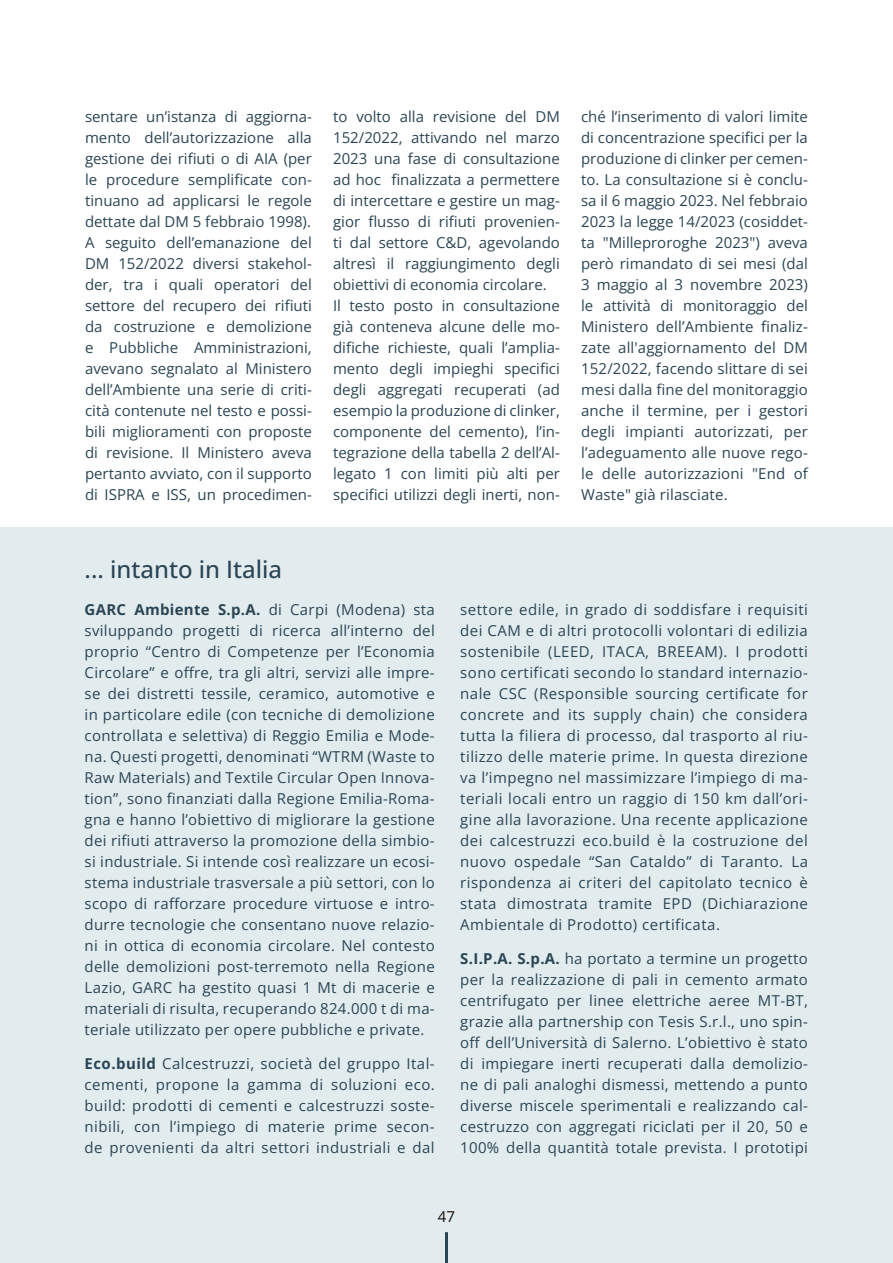
<style>
.page{position:relative;width:893px;height:1263px;background:#fff}
.page>*{position:absolute;margin:0;border:0;box-sizing:border-box;transform-origin:0 0}
.t1{font:500 24px "Open Sans";color:#2b4554}
.t2{font:15px/21px "Open Sans";color:#2b4554;text-align:justify}
.t3{font:15px "Open Sans";color:#140f06}
.s1{font-weight:700}
</style>
<div class="page">
<div style="left:0;top:527px;width:893px;height:736px;background:#e2ecef"></div>
<hr style="left:445px;top:1232px;width:3px;height:31px;background:#2b4554">
<p class="t2" style="left:85px;top:106px;width:228px">sentare un’istanza di aggiorna&shy;mento dell’autorizzazione alla gestione dei rifiuti o di AIA (per le procedure semplificate con&shy;tinuano ad applicarsi le regole dettate dal DM 5 febbraio 1998).<br>A seguito dell’emanazione del DM 152/2022 diversi stakehol&shy;der, tra i quali operatori del settore del recupero dei rifiuti da costruzione e demolizione e Pubbliche Amministrazioni, avevano segnalato al Ministero dell’Ambiente una serie di criti&shy;cità contenute nel testo e possi&shy;bili miglioramenti con proposte di revisione. Il Ministero aveva pertanto avviato, con il supporto di ISPRA e ISS, un procedimen-</p>
<p class="t2" style="left:333px;top:106px;width:228px;text-align:left">to volto alla revisione del DM<br>152/2022, attivando nel marzo<br>2023 una fase di consultazione ad hoc finalizzata a permettere di intercettare e gestire un mag&shy;gior flusso di rifiuti provenien&shy;ti dal settore C&amp;D, agevolando altresì il raggiungimento degli obiettivi di economia circolare.<br>Il testo posto in consultazione già conteneva alcune delle mo&shy;difiche richieste, quali l’amplia&shy;mento degli impieghi specifici degli aggregati recuperati (ad esempio la produzione di clinker, componente del cemento), l’in&shy;tegrazione della tabella 2 dell’Al&shy;legato 1 con limiti più alti per specifici utilizzi degli inerti, non-</p>
<p class="t2" style="left:581px;top:106px;width:228px">ché l’inserimento di valori limite di concentrazione specifici per la produzione di clinker per cemen&shy;to. La consultazione si è conclu&shy;sa il 6 maggio 2023. Nel febbraio 2023 la legge 14/2023 (cosiddet&shy;ta "Milleproroghe 2023") aveva però rimandato di sei mesi (dal 3 maggio al 3 novembre 2023) le attività di monitoraggio del Ministero dell’Ambiente finaliz&shy;zate all'aggiornamento del DM 152/2022, facendo slittare di sei mesi dalla fine del monitoraggio anche il termine, per i gestori degli impianti autorizzati, per l’adeguamento alle nuove rego&shy;le delle autorizzazioni "End of Waste" già rilasciate.</p>
<h1 class="t1" style="left:85px;top:552px;width:199px">... intanto in Italia</h1>
<p class="t2" style="left:85px;top:598px;width:352px"><span class="s1">GARC Ambiente S.p.A.</span> di Carpi (Modena) sta sviluppando progetti di ricerca all’interno del proprio “Centro di Competenze per l’Economia Circolare” e offre, tra gli altri, servizi alle impre&shy;se dei distretti tessile, ceramico, automotive e in particolare edile (con tecniche di demolizione controllata e selettiva) di Reggio Emilia e Mode&shy;na. Questi progetti, denominati “WTRM (Waste to Raw Materials) and Textile Circular Open Innova&shy;tion”, sono finanziati dalla Regione Emilia-Roma&shy;gna e hanno l’obiettivo di migliorare la gestione dei rifiuti attraverso la promozione della simbio&shy;si industriale. Si intende così realizzare un ecosi&shy;stema industriale trasversale a più settori, con lo scopo di rafforzare procedure virtuose e intro&shy;durre tecnologie che consentano nuove relazio&shy;ni in ottica di economia circolare. Nel contesto delle demolizioni post-terremoto nella Regione Lazio, GARC ha gestito quasi 1 Mt di macerie e materiali di risulta, recuperando 824.000 t di ma&shy;teriale utilizzato per opere pubbliche e private.</p>
<p class="t2" style="left:85px;top:1053px;width:352px"><span class="s1">Eco.build</span> Calcestruzzi, società del gruppo Ital&shy;cementi, propone la gamma di soluzioni eco. build: prodotti di cementi e calcestruzzi soste&shy;nibili, con l’impiego di materie prime secon&shy;de provenienti da altri settori industriali e dal</p>
<p class="t2" style="left:460px;top:598px;width:349px">settore edile, in grado di soddisfare i requisiti dei CAM e di altri protocolli volontari di edilizia sostenibile (LEED, ITACA, BREEAM). I prodotti sono certificati secondo lo standard internazio&shy;nale CSC (Responsible sourcing certificate for concrete and its supply chain) che considera tutta la filiera di processo, dal trasporto al riu&shy;tilizzo delle materie prime. In questa direzione va l’impegno nel massimizzare l’impiego di ma&shy;teriali locali entro un raggio di 150 km dall’ori&shy;gine alla lavorazione. Una recente applicazione dei calcestruzzi eco.build è la costruzione del nuovo ospedale “San Cataldo” di Taranto. La rispondenza ai criteri del capitolato tecnico è stata dimostrata tramite EPD (Dichiarazione Ambientale di Prodotto) certificata.</p>
<p class="t2" style="left:460px;top:948px;width:349px"><span class="s1">S.I.P.A. S.p.A.</span> ha portato a termine un progetto per la realizzazione di pali in cemento armato centrifugato per linee elettriche aeree MT-BT, grazie alla partnership con Tesis S.r.l., uno spin&shy;off dell’Università di Salerno. L’obiettivo è stato di impiegare inerti recuperati dalla demolizio&shy;ne di pali analoghi dismessi, mettendo a punto diverse miscele sperimentali e realizzando cal&shy;cestruzzo con aggregati riciclati per il 20, 50 e 100% della quantità totale prevista. I prototipi</p>
<p class="t3" style="left:438px;top:1206px;width:19px">47</p>
</div>
